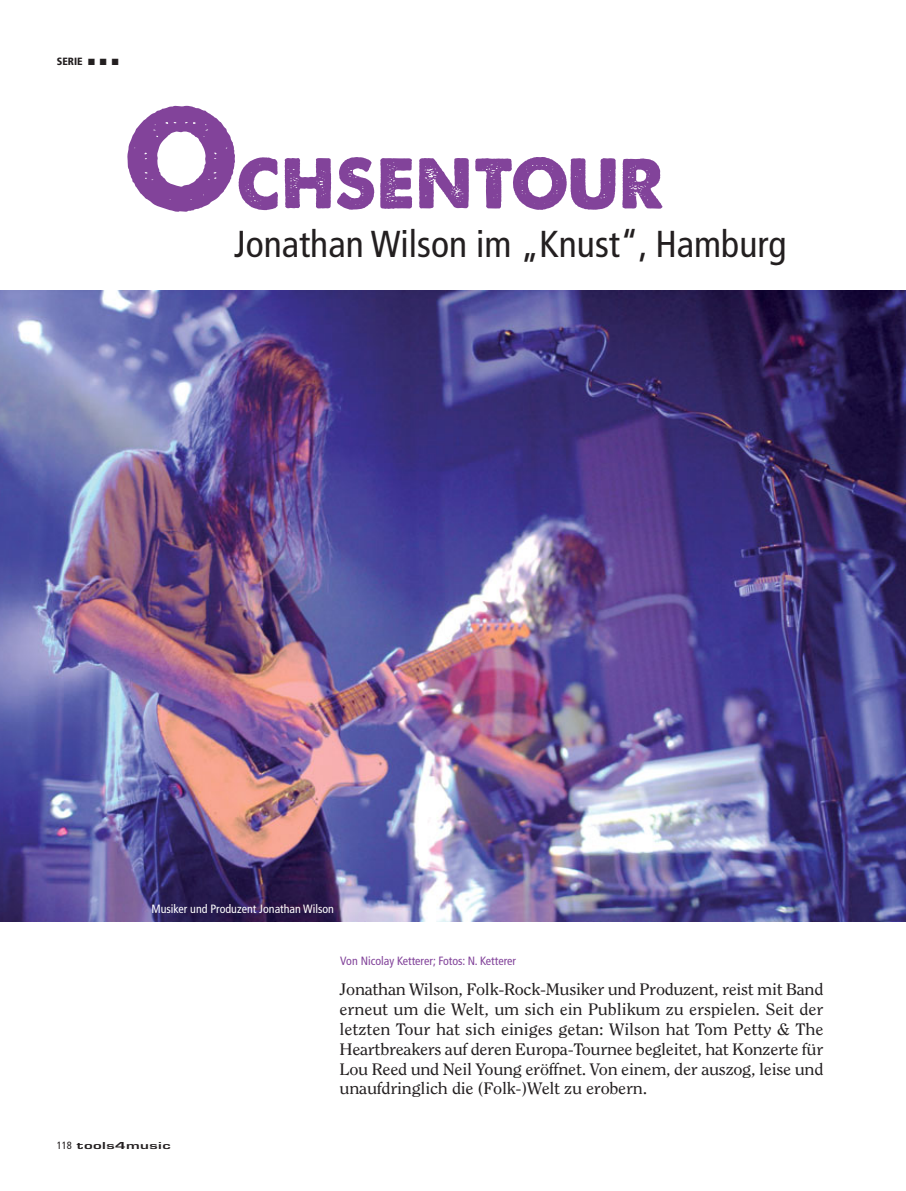
<style>
.page{position:relative;width:906px;height:1191px;background:#fff}
.page>*{position:absolute;margin:0;border:0;box-sizing:border-box;transform-origin:0 0}
.t1{font:75px "A Loveof Thunder";color:#82439a}
.t2{font:condensed 37.5px "Frutiger LT Std";color:#231f20}
.t3{font:16.5px/19.8px "Clearface Std";letter-spacing:-.015em;color:#231f20;text-align:justify;scale:1.1 1}
.t4{font:condensed 12px "Frutiger LT Std";color:#82439a}
.t5{font:condensed 12px "Frutiger LT Std";color:#fff}
.t6{font:700 10.5px "Eurostile T";letter-spacing:.025em;color:#231f20;scale:1.6 1}
.t7{font:900 condensed 10.5px "Frutiger LT Std";color:#231f20}
.s1{font-size:135px}
.s2{font-family:"Frutiger LT Std";font-weight:400;font-stretch:condensed}
</style>
<div class="page">
<img style="left:0;top:290px;width:906px;height:632px">
<p class="t7" style="left:57px;top:55px;width:63px">SERIE ■ ■ ■</p>
<h1 class="t1" style="left:126px;top:134px;width:540px"><span class="s1">O</span>CHSENTOUR</h1>
<h2 class="t2" style="left:234px;top:225px;width:554px">Jonathan Wilson im „Knust“, Hamburg</h2>
<p class="t5" style="left:151px;top:903px;width:184px">Musiker und Produzent Jonathan Wilson</p>
<p class="t4" style="left:340px;top:955px;width:177px">Von Nicolay Ketterer; Fotos: N. Ketterer</p>
<p class="t3" style="left:340px;top:981px;width:441px">Jonathan Wilson, Folk-Rock-Musiker und Produzent, reist mit Band erneut um die Welt, um sich ein Publikum zu erspielen. Seit der letzten Tour hat sich einiges getan: Wilson hat Tom Petty &amp; The Heartbreakers auf deren Europa-Tournee begleitet, hat Konzerte für Lou Reed und Neil Young eröffnet. Von einem, der auszog, leise und unaufdringlich die (Folk-)Welt zu erobern.</p>
<p class="t6" style="left:57px;top:1140px;width:73px"><span class="s2">118</span> tools4music</p>
</div>
